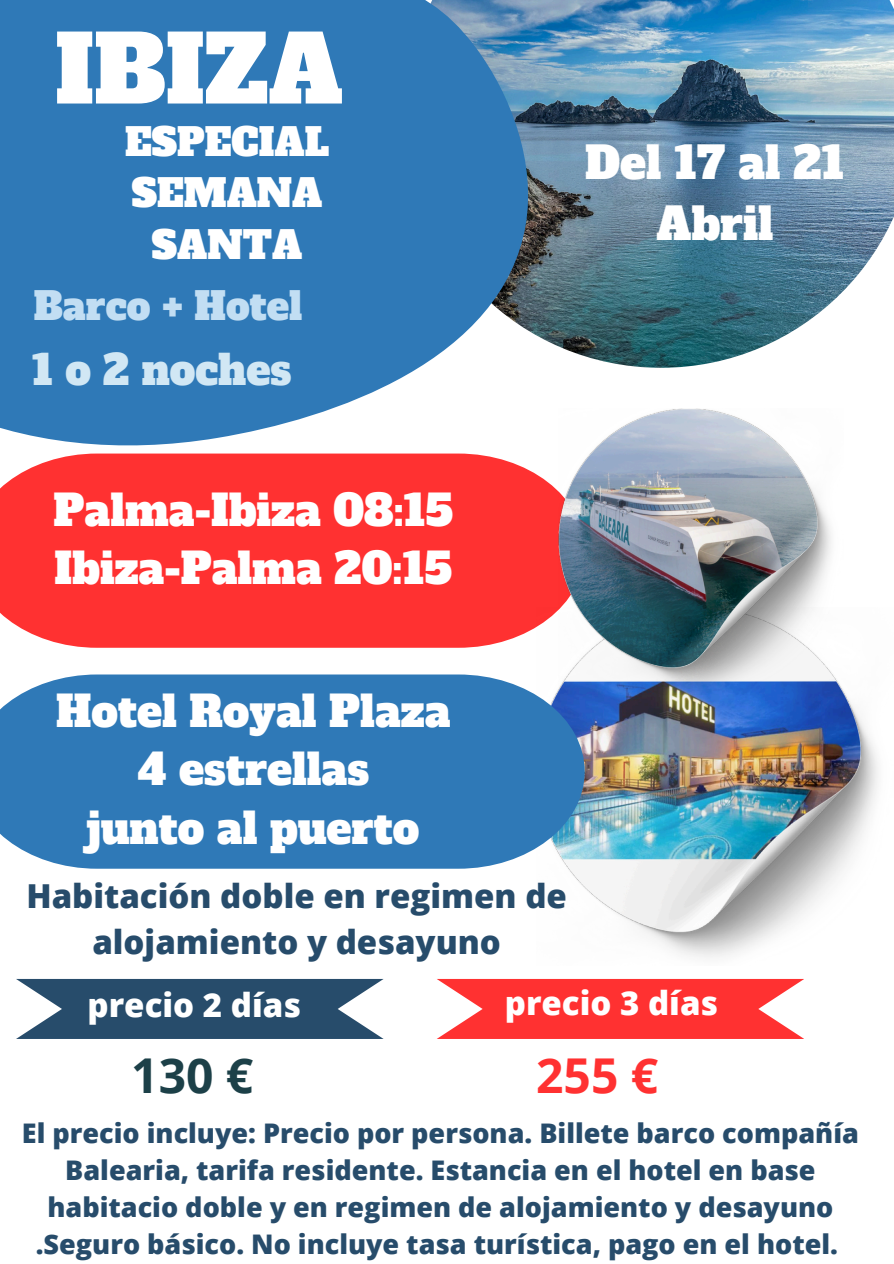
<style>
.page{position:relative;width:894px;height:1264px;background:#fff}
.page>*{position:absolute;margin:0;border:0;box-sizing:border-box;transform-origin:0 0}
.t1{font:92.4px "Alfa Slab One";color:#fff}
.t2{font:700 48px "Open Sans";color:#1c4048}
.t3{font:700 48px "Open Sans";color:#ff3131}
.t4{font:43.5px/60.8px "Alfa Slab One";color:#fff;text-align:center}
.t5{font:42px/58.5px "Alfa Slab One";color:#fff}
.t6{font:40.5px "Alfa Slab One";color:#d1e7f4}
.t7{font:37.5px/51.8px "Alfa Slab One";color:#fff;text-align:center}
.t8{font:37.5px "Alfa Slab One";color:#c2def3}
.t9{font:800 33px "Open Sans";color:#274c6b}
.t10{font:800 33px "Open Sans";color:#fff}
.t11{font:800 27px/37.2px "Open Sans";color:#274c6b;text-align:center}
</style>
<div class="page">
<img style="left:536px;top:0;width:357px;height:368px">
<svg style="left:0;top:0;width:536px;height:446px;background:#4485bc"></svg>
<div style="left:0;top:453px;width:558px;height:194px;background:#ff3131"></div>
<img style="left:536px;top:607px;width:342px;height:351px">
<img style="left:558px;top:408px;width:285px;height:286px">
<div style="left:0;top:674px;width:584px;height:194px;background:#2f79b7"></div>
<svg style="left:16px;top:978px;width:367px;height:60px;background:#45647f"></svg>
<svg style="left:437px;top:978px;width:367px;height:60px;background:#ff4d4d"></svg>
<h4 class="t1" style="left:55px;top:8px;width:289px">IBIZA</h4>
<p class="t7" style="left:125px;top:117px;width:205px">ESPECIAL<br>SEMANA<br>SANTA</p>
<h1 class="t8" style="left:34px;top:281px;width:270px">Barco + Hotel</h1>
<h6 class="t6" style="left:32px;top:342px;width:261px">1 o 2 noches</h6>
<h5 class="t5" style="left:54px;top:482px;width:401px">Palma-Ibiza 08:15<br>Ibiza-Palma 20:15</h5>
<p class="t4" style="left:585px;top:134px;width:260px">Del 17 al 21<br>Abril</p>
<p class="t5" style="left:56px;top:682px;width:395px;text-align:center">Hotel Royal Plaza<br>4 estrellas<br>junto al puerto</p>
<h4 class="t9" style="left:26px;top:872px;width:542px">Habitación doble en regimen de</h4>
<p class="t9" style="left:92px;top:918px;width:410px">alojamiento y desayuno</p>
<h4 class="t10" style="left:87px;top:982px;width:215px">precio 2 días</h4>
<p class="t10" style="left:504px;top:979px;width:215px">precio 3 días</p>
<p class="t2" style="left:131px;top:1041px;width:123px">130 €</p>
<p class="t3" style="left:536px;top:1041px;width:123px">255 €</p>
<h3 class="t11" style="left:22px;top:1113px;width:838px">El precio incluye: Precio por persona. Billete barco compañía Balearia, tarifa residente. Estancia en el hotel en base habitacio doble y en regimen de alojamiento y desayuno .Seguro básico. No incluye tasa turística, pago en el hotel.</h3>
</div>
